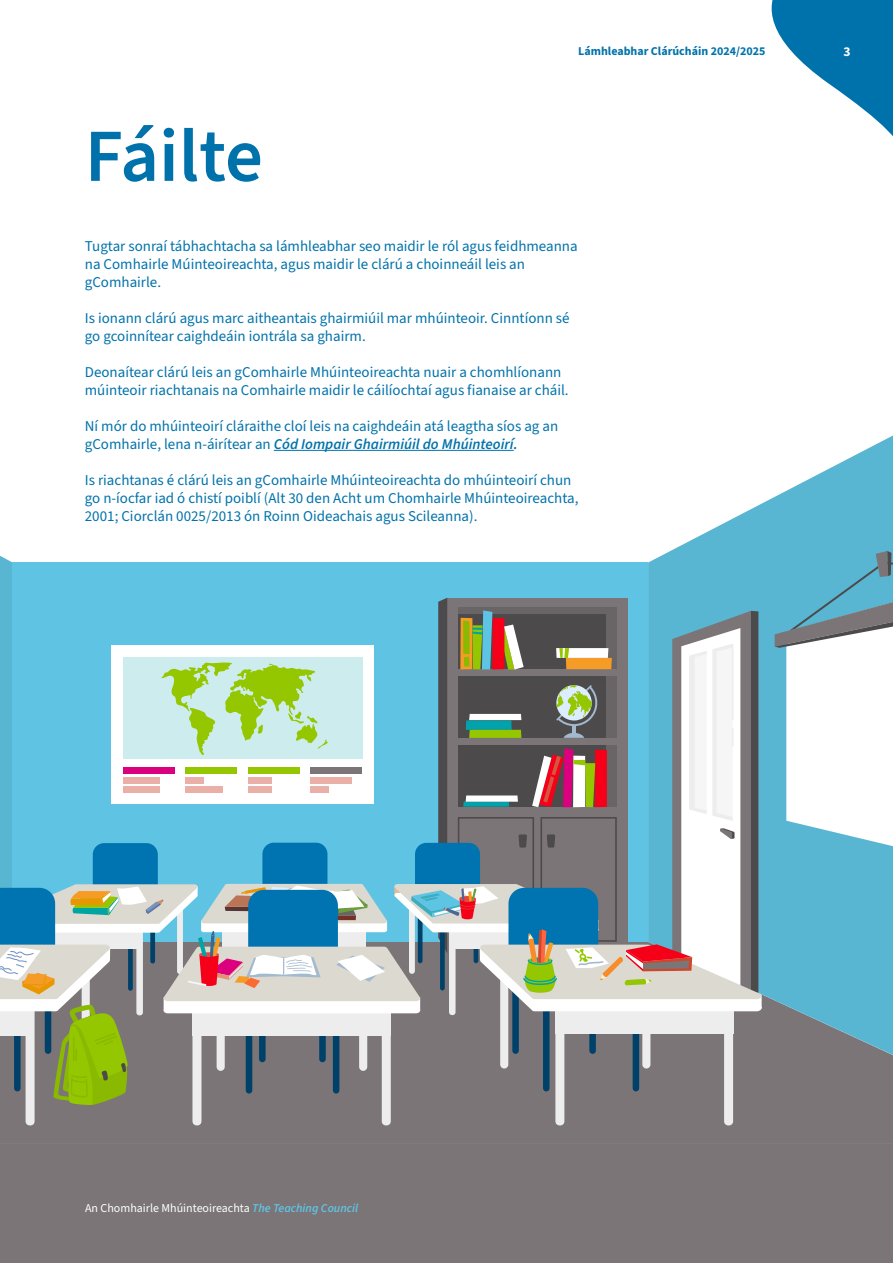
<style>
.page{position:relative;width:893px;height:1263px;background:#fff}
.page>*{position:absolute;margin:0;border:0;box-sizing:border-box;transform-origin:0 0}
.t1{font:600 75px "Source Sans 3";color:#0072ab}
.t2{font:15px/18px "Source Sans 3";color:#0072ab}
.t3{font:700 13.5px "Source Sans 3";color:#fff}
.t4{font:12px "Source Sans 3";color:#fff}
.t5{font:700 12px "Source Sans 3";color:#0072ab}
.s1{font-weight:600;font-style:italic}
.s2{font-weight:600;font-style:italic;color:#5fc4e3}
</style>
<div class="page">
<div style="left:0;top:1107px;width:893px;height:156px;background:#7b7577"></div>
<div style="left:28px;top:1055px;width:865px;height:71px;background:#7c7577"></div>
<svg style="left:661px;top:435px;width:232px;height:620px;fill:#59b6d2"></svg>
<svg style="left:775px;top:551px;width:118px;height:313px"></svg>
<svg style="left:0;top:556px;width:763px;height:569px"></svg>
<hr style="left:274px;top:450px;width:240px;height:1px;background:#0072ab">
<svg style="left:771px;top:0;width:122px;height:137px"></svg>
<h1 class="t1" style="left:85px;top:108px;width:180px">Fáilte</h1>
<p class="t5" style="left:578px;top:43px;width:189px">Lámhleabhar Clárúcháin 2024/2025</p>
<p class="t3" style="left:843px;top:43px;width:9px">3</p>
<p class="t2" style="left:85px;top:237px;width:494px">Tugtar sonraí tábhachtacha sa lámhleabhar seo maidir le ról agus feidhmeanna na Comhairle Múinteoireachta, agus maidir le clárú a choinneáil leis an gComhairle.</p>
<p class="t2" style="left:85px;top:309px;width:486px">Is ionann clárú agus marc aitheantais ghairmiúil mar mhúinteoir. Cinntíonn sé go gcoinnítear caighdeáin iontrála sa ghairm.</p>
<p class="t2" style="left:85px;top:363px;width:485px">Deonaítear clárú leis an gComhairle Mhúinteoireachta nuair a chomhlíonann múinteoir riachtanais na Comhairle maidir le cáilíochtaí agus fianaise ar cháil.</p>
<p class="t2" style="left:85px;top:417px;width:475px">Ní mór do mhúinteoirí cláraithe cloí leis na caighdeáin atá leagtha síos ag an gComhairle, lena n-áirítear an <span class="s1">Cód Iompair Ghairmiúil do Mhúinteoirí.</span></p>
<p class="t2" style="left:85px;top:471px;width:495px">Is riachtanas é clárú leis an gComhairle Mhúinteoireachta do mhúinteoirí chun go n-íocfar iad ó chistí poiblí (Alt 30 den Acht um Chomhairle Mhúinteoireachta,<br>2001; Ciorclán 0025/2013 ón Roinn Oideachais agus Scileanna).</p>
<p class="t4" style="left:85px;top:1200px;width:275px">An Chomhairle Mhúinteoireachta <span class="s2">The Teaching Council</span></p>
</div>
